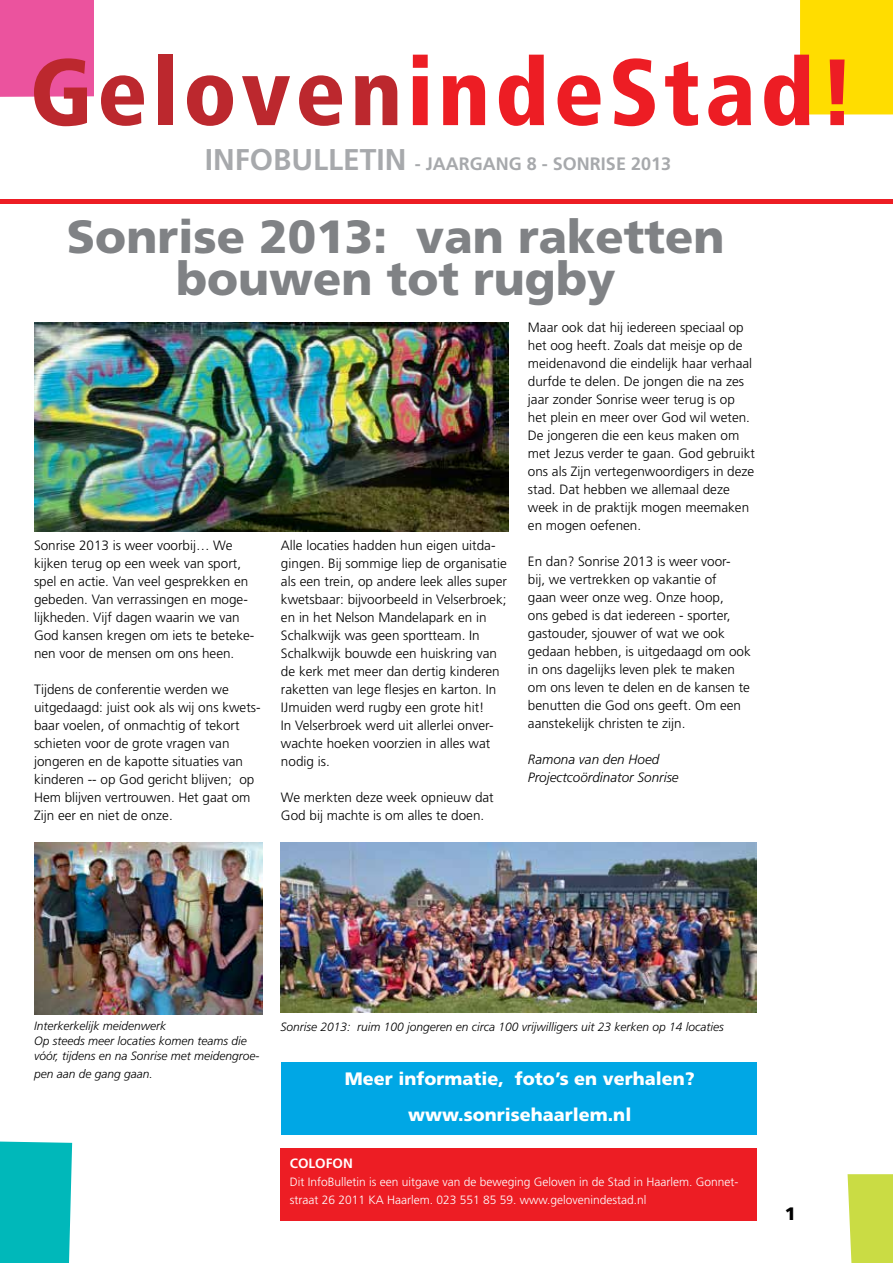
<style>
.page{position:relative;width:893px;height:1263px;background:#fff}
.page>*{position:absolute;margin:0;border:0;box-sizing:border-box;transform-origin:0 0}
.t1{font:900 46.5px/42px "Frutiger";color:#808285;text-align:center}
.t2{font:900 18px/36px "Frutiger";color:#fff;text-align:center}
.t3{font:700 18px "Frutiger";color:#a7a9ac}
.t4{font:900 18px "Frutiger";color:#000}
.t5{font:300 13.5px/18px "Frutiger";color:#000}
.t6{font:italic 300 13.5px/18px "Frutiger";color:#000}
.t7{font:700 13.5px "Frutiger";color:#fff}
.t8{font:italic 300 12px/15px "Frutiger";color:#000}
.t9{font:300 12px/18px "Frutiger";color:#fff}
.s1{font-size:30px}
</style>
<div class="page">
<div style="left:0;top:1141px;width:72px;height:122px;background:#00b8ba"></div>
<svg style="left:847px;top:1174px;width:46px;height:89px;background:#ccdd4e"></svg>
<svg style="left:0;top:0;width:94px;height:126px;background:#e56497"></svg>
<svg style="left:101px;top:75px;width:43px;height:51px"></svg>
<div style="left:158px;top:55px;width:15px;height:70px;background:#bc282e"></div>
<svg style="left:187px;top:75px;width:46px;height:51px"></svg>
<svg style="left:242px;top:76px;width:48px;height:49px"></svg>
<svg style="left:299px;top:75px;width:43px;height:51px"></svg>
<svg style="left:355px;top:75px;width:42px;height:50px"></svg>
<svg style="left:413px;top:55px;width:15px;height:70px"></svg>
<svg style="left:443px;top:75px;width:42px;height:50px"></svg>
<svg style="left:499px;top:55px;width:45px;height:71px"></svg>
<svg style="left:557px;top:75px;width:43px;height:51px"></svg>
<svg style="left:613px;top:58px;width:42px;height:68px"></svg>
<svg style="left:665px;top:61px;width:33px;height:65px"></svg>
<svg style="left:708px;top:75px;width:43px;height:51px"></svg>
<svg style="left:764px;top:0;width:129px;height:126px"></svg>
<div style="left:281px;top:1148px;width:476px;height:72px;background:#ed1d24"></div>
<img style="left:34px;top:322px;width:475px;height:210px">
<div style="left:0;top:199px;width:893px;height:5px;background:#ed1d24"></div>
<img style="left:34px;top:843px;width:228px;height:171px">
<img style="left:280px;top:843px;width:477px;height:169px">
<div style="left:281px;top:1062px;width:476px;height:72px;background:#00a7e5"></div>
<h2 class="t3" style="left:205px;top:153px;width:468px"><span class="s1">INFOBULLETIN</span> - JAARGANG 8 - SONRISE 2013</h2>
<h1 class="t1" style="left:67px;top:215px;width:659px">Sonrise 2013: van raketten bouwen tot rugby</h1>
<p class="t5" style="left:34px;top:537px;width:222px">Sonrise 2013 is weer voorbij… We kijken terug op een week van sport, spel en actie. Van veel gesprekken en gebeden. Van verrassingen en moge&shy;lijkheden. Vijf dagen waarin we van God kansen kregen om iets te beteke&shy;nen voor de mensen om ons heen.</p>
<p class="t5" style="left:34px;top:681px;width:228px">Tijdens de conferentie werden we uitgedaagd: juist ook als wij ons kwets&shy;baar voelen, of onmachtig of tekort schieten voor de grote vragen van jongeren en de kapotte situaties van kinderen -- op God gericht blijven; op Hem blijven vertrouwen. Het gaat om Zijn eer en niet de onze.</p>
<p class="t5" style="left:281px;top:537px;width:228px">Alle locaties hadden hun eigen uitda&shy;gingen. Bij sommige liep de organisatie als een trein, op andere leek alles super kwetsbaar: bijvoorbeeld in Velserbroek; en in het Nelson Mandelapark en in Schalkwijk was geen sportteam. In Schalkwijk bouwde een huiskring van de kerk met meer dan dertig kinderen raketten van lege flesjes en karton. In IJmuiden werd rugby een grote hit!<br>In Velserbroek werd uit allerlei onver&shy;wachte hoeken voorzien in alles wat nodig is.</p>
<p class="t5" style="left:281px;top:789px;width:214px">We merkten deze week opnieuw dat<br>God bij machte is om alles te doen.</p>
<p class="t5" style="left:528px;top:319px;width:229px">Maar ook dat hij iedereen speciaal op het oog heeft. Zoals dat meisje op de meidenavond die eindelijk haar verhaal durfde te delen. De jongen die na zes jaar zonder Sonrise weer terug is op het plein en meer over God wil weten.<br>De jongeren die een keus maken om met Jezus verder te gaan. God gebruikt ons als Zijn vertegenwoordigers in deze stad. Dat hebben we allemaal deze week in de praktijk mogen meemaken en mogen oefenen.</p>
<p class="t5" style="left:528px;top:553px;width:224px">En dan? Sonrise 2013 is weer voor&shy;bij, we vertrekken op vakantie of<br>gaan weer onze weg. Onze hoop,<br>ons gebed is dat iedereen - sporter, gastouder, sjouwer of wat we ook gedaan hebben, is uitgedaagd om ook in ons dagelijks leven plek te maken om ons leven te delen en de kansen te benutten die God ons geeft. Om een aanstekelijk christen te zijn.</p>
<p class="t6" style="left:528px;top:751px;width:152px">Ramona van den Hoed<br>Projectcoördinator Sonrise</p>
<p class="t8" style="left:34px;top:1018px;width:227px">Interkerkelijk meidenwerk<br>Op steeds meer locaties komen teams die vóór, tijdens en na Sonrise met meidengroe-</p>
<p class="t8" style="left:34px;top:1066px;width:120px">pen aan de gang gaan.</p>
<h2 class="t2" style="left:345px;top:1061px;width:351px">Meer informatie, foto’s en verhalen? www.sonrisehaarlem.nl</h2>
<p class="t8" style="left:280px;top:1019px;width:445px">Sonrise 2013: ruim 100 jongeren en circa 100 vrijwilligers uit 23 kerken op 14 locaties</p>
<p class="t7" style="left:290px;top:1155px;width:19px">COLOFON</p>
<p class="t9" style="left:290px;top:1172px;width:450px">Dit InfoBulletin is een uitgave van de beweging Geloven in de Stad in Haarlem. Gonnet&shy;straat 26 2011 KA Haarlem. 023 551 85 59. www.gelovenindestad.nl</p>
<h2 class="t4" style="left:785px;top:1203px;width:13px">1</h2>
</div>
